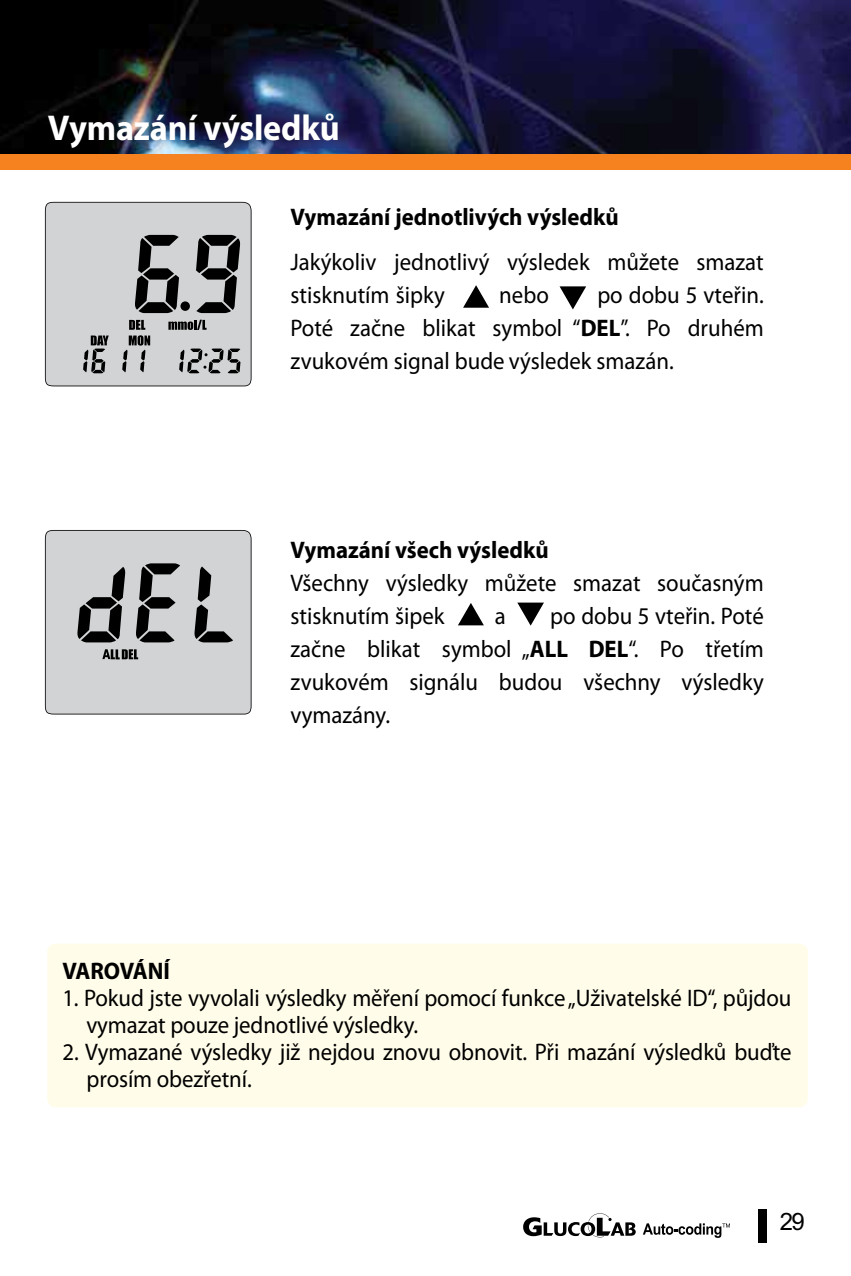
<style>
.page{position:relative;width:851px;height:1276px;background:#fff}
.page>*{position:absolute;margin:0;border:0;box-sizing:border-box;transform-origin:0 0}
.t1{font:700 36px "Myriad Pro";letter-spacing:-.005em;color:#fff;scale:.95 1}
.t2{font:24px/33px "Myriad Pro";color:#000;scale:.95 1}
.t3{font:700 24px "Myriad Pro";color:#000;scale:.95 1}
.t4{font:24px "Arial";color:#000}
.s1{font-weight:700}
</style>
<div class="page">
<img style="left:0;top:0;width:850px;height:155px">
<div style="left:0;top:155px;width:850px;height:15px;background:#f5821f"></div>
<div style="left:758px;top:1209px;width:9px;height:33px;background:#000"></div>
<div style="left:47px;top:943px;width:760px;height:164px;background:#fffde9;border-radius:8px"></div>
<svg style="left:45px;top:530px;width:206px;height:184px;background:#b7b8b9"></svg>
<svg style="left:45px;top:202px;width:206px;height:184px;background:#b1b3b4"></svg>
<svg style="left:463px;top:285px;width:26px;height:23px"></svg>
<svg style="left:559px;top:286px;width:27px;height:23px"></svg>
<svg style="left:523px;top:1213px;width:112px;height:24px"></svg>
<svg style="left:642px;top:1223px;width:87px;height:15px"></svg>
<svg style="left:458px;top:603px;width:26px;height:22px"></svg>
<svg style="left:517px;top:602px;width:27px;height:23px"></svg>
<h1 class="t1" style="left:48px;top:104px;width:308px">Vymazání výsledků</h1>
<p class="t3" style="left:290px;top:201px;width:347px">Vymazání jednotlivých výsledků</p>
<p class="t2" style="left:290px;top:245px;width:499px">Jakýkoliv jednotlivý výsledek můžete smazat stisknutím šipky</p>
<p class="t2" style="left:290px;top:278px;width:499px;text-align:justify;text-indent:307px">po dobu 5 vteřin.<br>Poté začne blikat symbol “<span class="s1">DEL</span>”. Po druhém zvukovém signal bude výsledek smazán.</p>
<p class="t2" style="left:499px;top:278px;width:54px">nebo</p>
<p class="t3" style="left:290px;top:534px;width:273px">Vymazání všech výsledků</p>
<p class="t2" style="left:290px;top:566px;width:499px">Všechny výsledky můžete smazat současným stisknutím šipek</p>
<p class="t2" style="left:290px;top:599px;width:500px;text-align:justify;text-indent:260px">po dobu 5 vteřin. Poté začne blikat symbol „<span class="s1">ALL DEL</span>“. Po třetím zvukovém signálu budou všechny výsledky vymazány.</p>
<p class="t2" style="left:494px;top:599px;width:13px">a</p>
<p class="t3" style="left:62px;top:955px;width:115px">VAROVÁNÍ</p>
<p class="t2" style="left:86px;top:984px;width:743px;line-height:27px;text-indent:-24px">1. Pokud jste vyvolali výsledky měření pomocí funkce „Uživatelské ID“, půjdou vymazat pouze jednotlivé výsledky.</p>
<p class="t2" style="left:86px;top:1038px;width:743px;line-height:27px;text-indent:-24px">2. Vymazané výsledky již nejdou znovu obnovit. Při mazání výsledků buďte prosím obezřetní.</p>
<p class="t4" style="left:779px;top:1212px;width:27px">29</p>
</div>
